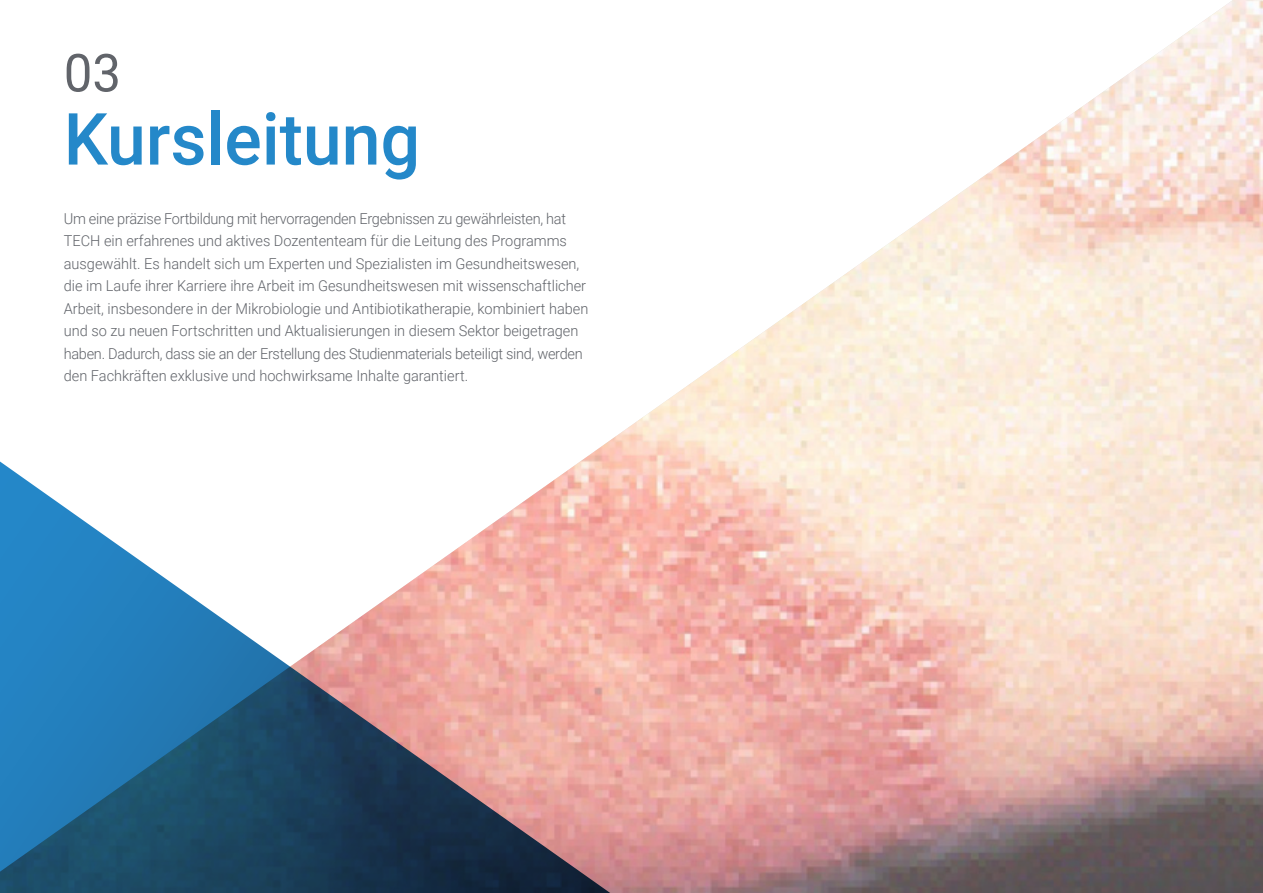
<style>
.page{position:relative;width:1263px;height:893px;background:#fff}
.page>*{position:absolute;margin:0;border:0;box-sizing:border-box;transform-origin:0 0}
.t1{font:500 72px "Roboto";color:#2488c9}
.t2{font:52.5px "Roboto";color:#61646a}
.t3{font:300 15px/22.5px "Roboto";color:#61646a}
</style>
<div class="page">
<img style="left:602px;top:0;width:661px;height:893px">
<svg style="left:0;top:446px;width:640px;height:447px"></svg>
<h2 class="t2" style="left:64px;top:36px;width:59px">03</h2>
<h1 class="t1" style="left:64px;top:89px;width:358px">Kursleitung</h1>
<p class="t3" style="left:64px;top:207px;width:526px">Um eine präzise Fortbildung mit hervorragenden Ergebnissen zu gewährleisten, hat TECH ein erfahrenes und aktives Dozententeam für die Leitung des Programms ausgewählt. Es handelt sich um Experten und Spezialisten im Gesundheitswesen, die im Laufe ihrer Karriere ihre Arbeit im Gesundheitswesen mit wissenschaftlicher Arbeit, insbesondere in der Mikrobiologie und Antibiotikatherapie, kombiniert haben und so zu neuen Fortschritten und Aktualisierungen in diesem Sektor beigetragen haben. Dadurch, dass sie an der Erstellung des Studienmaterials beteiligt sind, werden den Fachkräften exklusive und hochwirksame Inhalte garantiert.</p>
</div>
